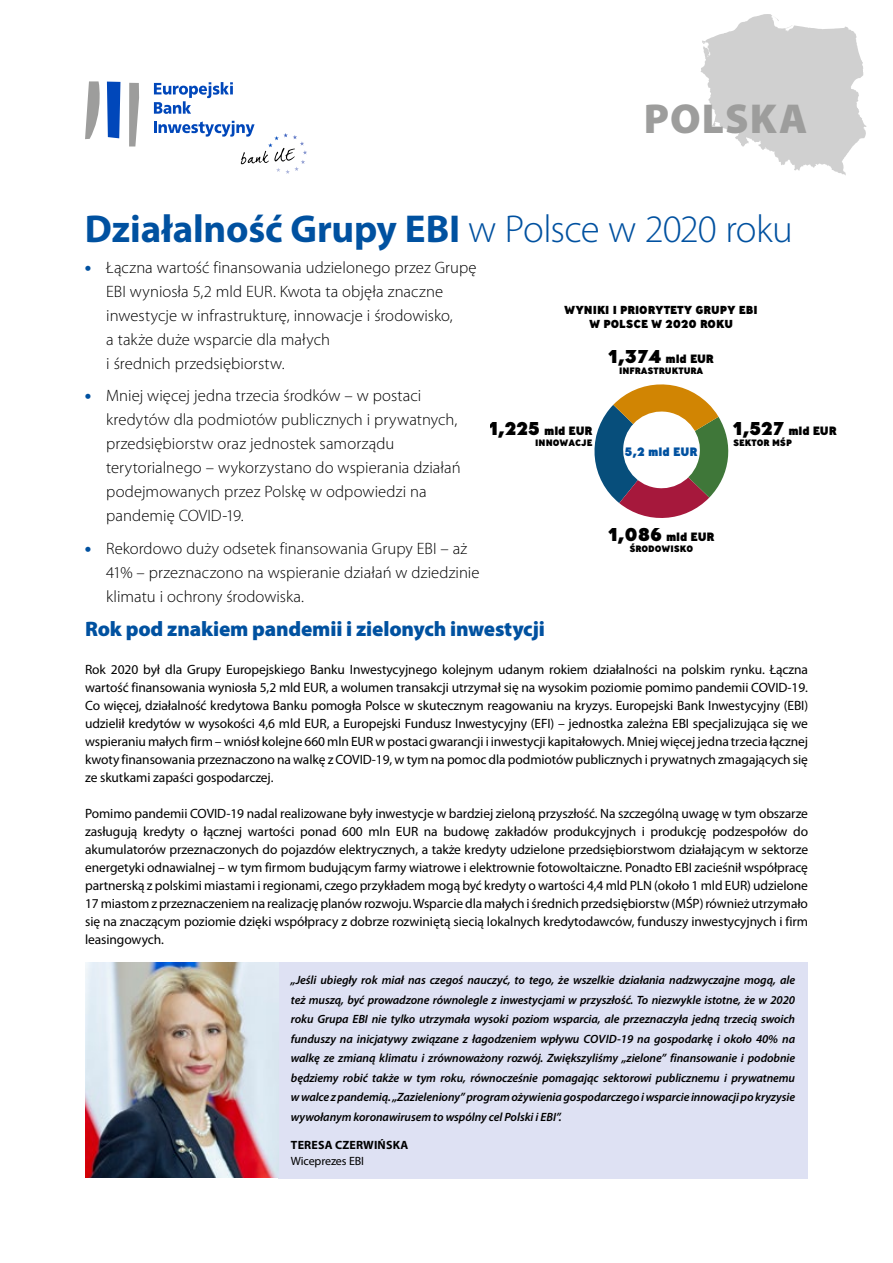
<style>
.page{position:relative;width:893px;height:1263px;background:#fff}
.page>*{position:absolute;margin:0;border:0;box-sizing:border-box;transform-origin:0 0}
.t1{font:900 42px "Myriad Pro";letter-spacing:.025em;color:#9d9d9c}
.t2{font:700 39px "Myriad Pro";letter-spacing:-.005em;color:#0051a0}
.t3{font:900 21px "Myriad Pro";letter-spacing:-.01em;color:#0051a0}
.t4{font:300 16.5px/24px "Myriad Pro";letter-spacing:.005em;color:#000}
.t5{font:13.5px/18px "Myriad Pro";letter-spacing:-.005em;color:#000;text-align:justify}
.t6{font:800 12.15px "Ministry";color:#0051a0}
.t7{font:italic 600 12px/19.5px "Myriad Pro";letter-spacing:-.005em;color:#000;text-align:justify}
.t8{font:800 12px "Ministry";letter-spacing:-.01em;color:#000}
.t9{font:700 12px "Myriad Pro";letter-spacing:.015em;color:#000}
.t10{font:12px "Myriad Pro";letter-spacing:-.005em;color:#000}
.t11{font:800 11.55px/14px "Ministry";color:#000;text-align:center}
.t12{font:800 9.3px "Ministry";color:#000}
.s1{font-weight:300}
.s2{font-weight:900;font-size:18px;color:#0051a0}
.s3{font-size:18.6px}
</style>
<div class="page">
<svg style="left:701px;top:14px;width:166px;height:161px"></svg>
<svg style="left:85px;top:81px;width:15px;height:58px"></svg>
<svg style="left:107px;top:82px;width:13px;height:56px"></svg>
<svg style="left:129px;top:83px;width:10px;height:63px"></svg>
<svg style="left:154px;top:82px;width:79px;height:32px"></svg>
<svg style="left:154px;top:121px;width:153px;height:53px"></svg>
<div style="left:278px;top:962px;width:530px;height:216px;background:#dee1f3"></div>
<img style="left:85px;top:962px;width:193px;height:215px">
<svg style="left:594px;top:384px;width:135px;height:134px"></svg>
<h1 class="t1" style="left:644px;top:95px;width:165px">POLSKA</h1>
<h2 class="t2" style="left:85px;top:207px;width:709px">Działalność Grupy EBI <span class="s1">w Polsce w 2020 roku</span></h2>
<p class="t4" style="left:106px;top:256px;width:372px;text-indent:-21px"><span class="s2">•</span> Łączna wartość finansowania udzielonego przez Grupę EBI wyniosła 5,2 mld EUR. Kwota ta objęła znaczne inwestycje w infrastrukturę, innowacje i środowisko,<br>a także duże wsparcie dla małych<br>i średnich przedsiębiorstw.</p>
<p class="t4" style="left:106px;top:384px;width:356px;text-indent:-21px"><span class="s2">•</span> Mniej więcej jedna trzecia środków – w postaci kredytów dla podmiotów publicznych i prywatnych, przedsiębiorstw oraz jednostek samorządu terytorialnego – wykorzystano do wspierania działań podejmowanych przez Polskę w odpowiedzi na pandemię COVID-19.</p>
<p class="t4" style="left:106px;top:537px;width:375px;text-indent:-21px"><span class="s2">•</span> Rekordowo duży odsetek finansowania Grupy EBI – aż<br>41% – przeznaczono na wspieranie działań w dziedzinie klimatu i ochrony środowiska.</p>
<h3 class="t3" style="left:85px;top:617px;width:461px">Rok pod znakiem pandemii i zielonych inwestycji</h3>
<p class="t5" style="left:85px;top:661px;width:725px">Rok 2020 był dla Grupy Europejskiego Banku Inwestycyjnego kolejnym udanym rokiem działalności na polskim rynku. Łączna wartość finansowania wyniosła 5,2 mld EUR, a wolumen transakcji utrzymał się na wysokim poziomie pomimo pandemii COVID-19.<br>Co więcej, działalność kredytowa Banku pomogła Polsce w skutecznym reagowaniu na kryzys. Europejski Bank Inwestycyjny (EBI) udzielił kredytów w wysokości 4,6 mld EUR, a Europejski Fundusz Inwestycyjny (EFI) – jednostka zależna EBI specjalizująca się we wspieraniu małych firm – wniósł kolejne 660 mln EUR w postaci gwarancji i inwestycji kapitałowych. Mniej więcej jedna trzecia łącznej kwoty finansowania przeznaczono na walkę z COVID-19, w tym na pomoc dla podmiotów publicznych i prywatnych zmagających się ze skutkami zapaści gospodarczej.</p>
<p class="t5" style="left:85px;top:805px;width:724px">Pomimo pandemii COVID-19 nadal realizowane były inwestycje w bardziej zieloną przyszłość. Na szczególną uwagę w tym obszarze zasługują kredyty o łącznej wartości ponad 600 mln EUR na budowę zakładów produkcyjnych i produkcję podzespołów do akumulatorów przeznaczonych do pojazdów elektrycznych, a także kredyty udzielone przedsiębiorstwom działającym w sektorze energetyki odnawialnej – w tym firmom budującym farmy wiatrowe i elektrownie fotowoltaiczne. Ponadto EBI zacieśnił współpracę partnerską z polskimi miastami i regionami, czego przykładem mogą być kredyty o wartości 4,4 mld PLN (około 1 mld EUR) udzielone 17 miastom zprzeznaczeniem na realizację planów rozwoju. Wsparcie dla małych iśrednich przedsiębiorstw (MŚP) również utrzymało się na znaczącym poziomie dzięki współpracy z dobrze rozwiniętą siecią lokalnych kredytodawców, funduszy inwestycyjnych i firm leasingowych.</p>
<p class="t7" style="left:291px;top:971px;width:506px">„Jeśli ubiegły rok miał nas czegoś nauczyć, to tego, że wszelkie działania nadzwyczajne mogą, ale też muszą, być prowadzone równolegle z inwestycjami w przyszłość. To niezwykle istotne, że w 2020 roku Grupa EBI nie tylko utrzymała wysoki poziom wsparcia, ale przeznaczyła jedną trzecią swoich funduszy na inicjatywy związane z łagodzeniem wpływu COVID-19 na gospodarkę i około 40% na walkę ze zmianą klimatu i zrównoważony rozwój. Zwiększyliśmy „zielone” finansowanie i podobnie będziemy robić także w tym roku, równocześnie pomagając sektorowi publicznemu i prywatnemu w walce z pandemią. „Zazieleniony” program ożywienia gospodarczego i wsparcie innowacji po kryzysie wywołanym koronawirusem to wspólny cel Polski i EBI”.</p>
<p class="t9" style="left:291px;top:1138px;width:119px">TERESA CZERWIŃSKA</p>
<p class="t10" style="left:291px;top:1155px;width:75px">Wiceprezes EBI</p>
<p class="t11" style="left:564px;top:303px;width:195px">WYNIKI I PRIORYTETY GRUPY EBI<br>W POLSCE W 2020 ROKU</p>
<p class="t8" style="left:609px;top:351px;width:107px"><span class="s3">1,374</span> mld EUR</p>
<p class="t12" style="left:619px;top:365px;width:86px">INFRASTRUKTURA</p>
<p class="t8" style="left:489px;top:422px;width:105px"><span class="s3">1,225</span> mld EUR</p>
<p class="t12" style="left:535px;top:436px;width:59px">INNOWACJE</p>
<p class="t8" style="left:733px;top:422px;width:105px"><span class="s3">1,527</span> mld EUR</p>
<p class="t12" style="left:733px;top:436px;width:60px">SEKTOR MŚP</p>
<p class="t6" style="left:624px;top:443px;width:75px">5,2 mld EUR</p>
<p class="t8" style="left:608px;top:528px;width:107px"><span class="s3">1,086</span> mld EUR</p>
<p class="t12" style="left:629px;top:542px;width:65px">ŚRODOWISKO</p>
</div>
